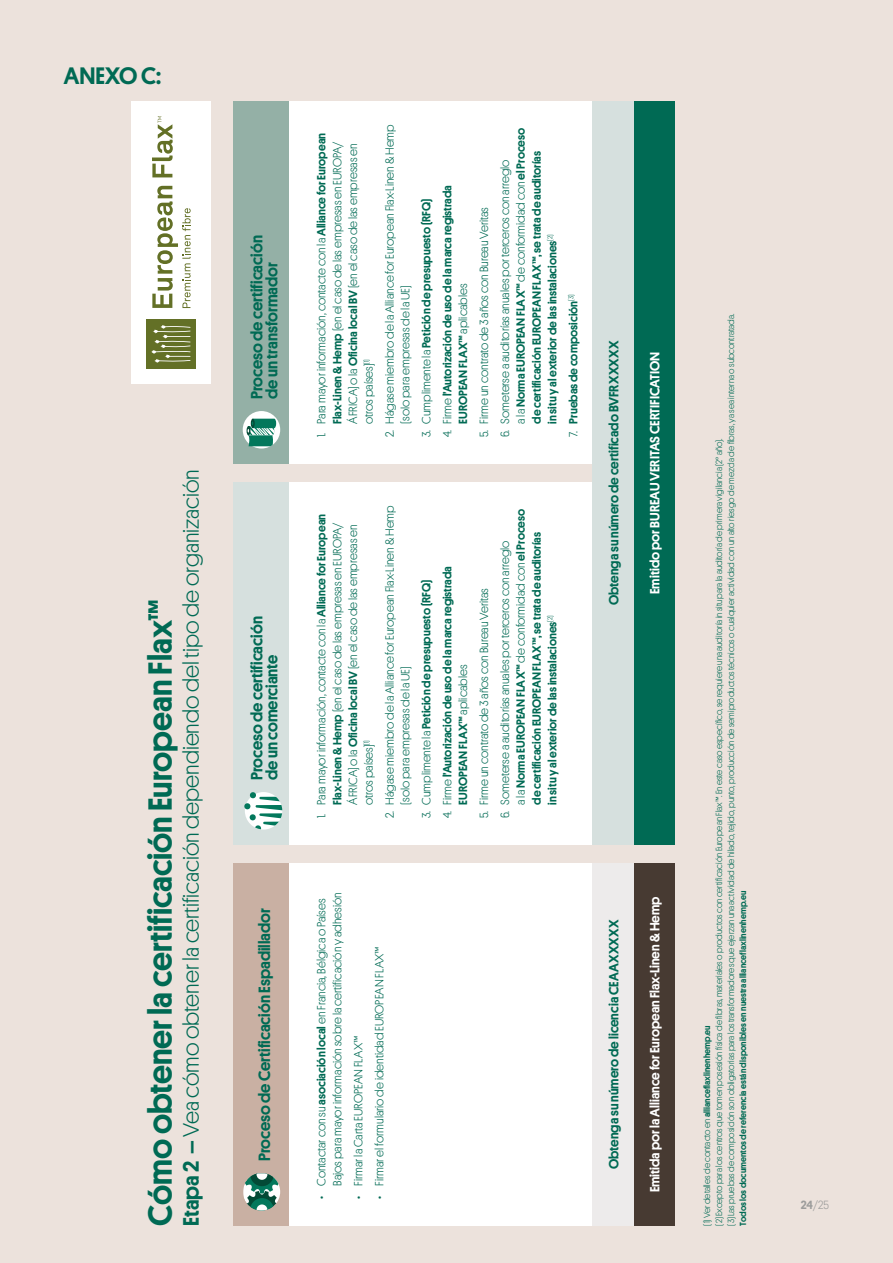
<style>
.page{position:relative;width:893px;height:1263px;background:#ece2dc}
.page>*{position:absolute;margin:0;border:0;box-sizing:border-box;transform-origin:0 0}
.t1{font:500 33.75px "Platform";color:#006a54}
.t2{font:500 24px "Platform";letter-spacing:.005em;color:#006a54}
.t3{font:300 22.5px "Platform";color:#006a54}
.t4{font:500 16.5px/15px "Platform";color:#006a54}
.t5{font:500 13.5px "Platform";color:#fff}
.t6{font:500 13.5px "Platform";color:#006a54}
.t7{font:300 12px/15.8px "Platform";color:#006a54}
.t8{font:500 12px/15.8px "Platform";color:#006a54}
.t9{font:300 12px "Platform";color:#9d9d9c}
.t10{font:300 9px/12px "Platform";color:#006a54}
.t11{font:500 9px "Platform";color:#006a54}
.s1{font-weight:500}
.s2{font-weight:300}
</style>
<div class="page">
<div style="left:233px;top:863px;width:60px;height:362px;background:#c9b0a3"></div>
<div style="left:633px;top:863px;width:42px;height:362px;background:#473a32"></div>
<div style="left:592px;top:863px;width:41px;height:362px;background:#edebeb"></div>
<div style="left:233px;top:482px;width:60px;height:362px;background:#d6e0de"></div>
<div style="left:233px;top:101px;width:60px;height:362px;background:#94b0a6"></div>
<svg style="left:243px;top:1173px;width:37px;height:37px"></svg>
<svg style="left:244px;top:792px;width:38px;height:37px"></svg>
<svg style="left:243px;top:411px;width:37px;height:37px"></svg>
<svg style="left:247px;top:419px;width:29px;height:27px"></svg>
<div style="left:132px;top:101px;width:79px;height:282px;background:#fff"></div>
<div style="left:147px;top:319px;width:49px;height:49px;background:#637026"></div>
<svg style="left:151px;top:325px;width:39px;height:38px"></svg>
<svg style="left:152px;top:186px;width:39px;height:122px"></svg>
<svg style="left:152px;top:116px;width:21px;height:61px"></svg>
<div style="left:289px;top:863px;width:303px;height:362px;background:#fff"></div>
<div style="left:289px;top:482px;width:305px;height:362px;background:#fff"></div>
<div style="left:289px;top:101px;width:315px;height:362px;background:#fff"></div>
<div style="left:633px;top:101px;width:42px;height:743px;background:#006a54"></div>
<div style="left:592px;top:101px;width:41px;height:743px;background:#d6e0de"></div>
<h2 class="t2" style="left:64px;top:58px;width:99px">ANEXO C:</h2>
<h3 class="t3" style="left:175px;top:1225px;width:758px;rotate:-90deg"><span class="s1">Etapa 2 –</span>Vea cómo obtener la certificación dependiendo del tipo de organización</h3>
<h1 class="t1" style="left:136px;top:1225px;width:627px;rotate:-90deg">Cómo obtener la certificación European Flax™</h1>
<h3 class="t4" style="left:248px;top:399px;width:165px;rotate:-90deg">Proceso de certificación de un transformador</h3>
<h3 class="t4" style="left:248px;top:780px;width:165px;rotate:-90deg">Proceso de certificación de un comerciante</h3>
<p class="t7" style="left:313px;top:424px;width:292px;text-indent:-13px;rotate:-90deg">1. Para mayor información, contacte con la <span class="s1">Alliance for European Flax-Linen &amp; Hemp</span> (en el caso de las empresas en EUROPA/ ÁFRICA) o la <span class="s1">Oficina local BV</span> (en el caso de las empresas en otros países)<sup>(1)</sup></p>
<p class="t7" style="left:381px;top:424px;width:301px;text-indent:-13px;rotate:-90deg">2. Hágase miembro de la Alliance for European Flax-Linen &amp; Hemp (solo para empresas de la UE)</p>
<p class="t8" style="left:418px;top:437px;width:240px;rotate:-90deg"><span class="s2">3. Cumplimente la</span> Petición de presupuesto (RFQ)</p>
<p class="t8" style="left:439px;top:424px;width:240px;text-indent:-13px;rotate:-90deg"><span class="s2">4. Firme</span> l’Autorización de uso de la marca registrada<br>EUROPEAN FLAX™ <span class="s2">aplicables</span></p>
<p class="t7" style="left:475px;top:437px;width:232px;rotate:-90deg">5. Firme un contrato de 3 años con Bureau Veritas</p>
<p class="t8" style="left:496px;top:424px;width:297px;text-indent:-13px;rotate:-90deg"><span class="s2">6. Someterse a auditorías anuales por terceros con arreglo<br>a la</span> Norma EUROPEAN FLAX™ <span class="s2">de conformidad con</span> el Proceso de certificación EUROPEAN FLAX™, se trata de auditorías<br>in situ y al exterior de las instalaciones<sup>(2)</sup></p>
<p class="t8" style="left:565px;top:437px;width:145px;rotate:-90deg"><span class="s2">7.</span> Pruebas de composición<sup>(3)</sup></p>
<p class="t7" style="left:313px;top:805px;width:292px;text-indent:-13px;rotate:-90deg">1. Para mayor información, contacte con la <span class="s1">Alliance for European Flax-Linen &amp; Hemp</span> (en el caso de las empresas en EUROPA/ ÁFRICA) o la <span class="s1">Oficina local BV</span> (en el caso de las empresas en otros países)<sup>(1)</sup></p>
<p class="t7" style="left:381px;top:805px;width:301px;text-indent:-13px;rotate:-90deg">2. Hágase miembro de la Alliance for European Flax-Linen &amp; Hemp (solo para empresas de la UE)</p>
<p class="t8" style="left:418px;top:818px;width:240px;rotate:-90deg"><span class="s2">3. Cumplimente la</span> Petición de presupuesto (RFQ)</p>
<p class="t8" style="left:439px;top:805px;width:240px;text-indent:-13px;rotate:-90deg"><span class="s2">4. Firme</span> l’Autorización de uso de la marca registrada<br>EUROPEAN FLAX™ <span class="s2">aplicables</span></p>
<p class="t7" style="left:475px;top:818px;width:232px;rotate:-90deg">5. Firme un contrato de 3 años con Bureau Veritas</p>
<p class="t8" style="left:496px;top:805px;width:297px;text-indent:-13px;rotate:-90deg"><span class="s2">6. Someterse a auditorías anuales por terceros con arreglo<br>a la</span> Norma EUROPEAN FLAX™ <span class="s2">de conformidad con</span> el Proceso de certificación EUROPEAN FLAX™, se trata de auditorías<br>in situ y al exterior de las instalaciones<sup>(2)</sup></p>
<p class="t6" style="left:604px;top:605px;width:266px;rotate:-90deg">Obtenga su número de certificado BVFRXXXXX</p>
<p class="t5" style="left:645px;top:594px;width:244px;rotate:-90deg">Emitido por BUREAU VERITAS CERTIFICATION</p>
<p class="t7" style="left:313px;top:1186px;width:295px;text-indent:-13px;rotate:-90deg">• Contactar con su <span class="s1">asociación local</span> en Francia, Bélgica o Países<br>Bajos para mayor información sobre la certificación y adhesión</p>
<h3 class="t4" style="left:256px;top:1161px;width:254px;rotate:-90deg">Proceso de Certificación Espadillador</h3>
<p class="t5" style="left:645px;top:1192px;width:297px;rotate:-90deg">Emitida por la Alliance for European Flax-Linen &amp; Hemp</p>
<p class="t6" style="left:604px;top:1169px;width:251px;rotate:-90deg">Obtenga su número de licencia CEAAXXXXX</p>
<p class="t7" style="left:371px;top:1199px;width:254px;rotate:-90deg">• Firmar el formulario de identidad EUROPEAN FLAX™</p>
<p class="t7" style="left:350px;top:1199px;width:164px;rotate:-90deg">• Firmar la Carta EUROPEAN FLAX™</p>
<p class="t10" style="left:713px;top:1225px;width:913px;rotate:-90deg">(2) Excepto para los centros que tomen posesión física de fibras, materiales o productos con certificación European Flax™. En este caso específico, se requiere una auditoría in situ para la auditoría de primera vigilancia (2° año).<br>(3) Las pruebas de composición son obligatorias para los transformadores que ejerzan una actividad de hilado, tejido, punto, producción de semiproductos técnicos o cualquier actividad con un alto riesgo de mezcla de fibras, ya sea interna o subcontratada.</p>
<p class="t11" style="left:737px;top:1225px;width:336px;rotate:-90deg">Todos los documentos de referencia están disponibles en nuestra allianceflaxlinenhemp.eu</p>
<p class="t10" style="left:701px;top:1225px;width:202px;rotate:-90deg">(1) Ver detalles de contacto en <span class="s1">allianceflaxlinenhemp.eu</span></p>
<p class="t9" style="left:801px;top:1196px;width:30px"><span class="s1">24</span>/25</p>
</div>
